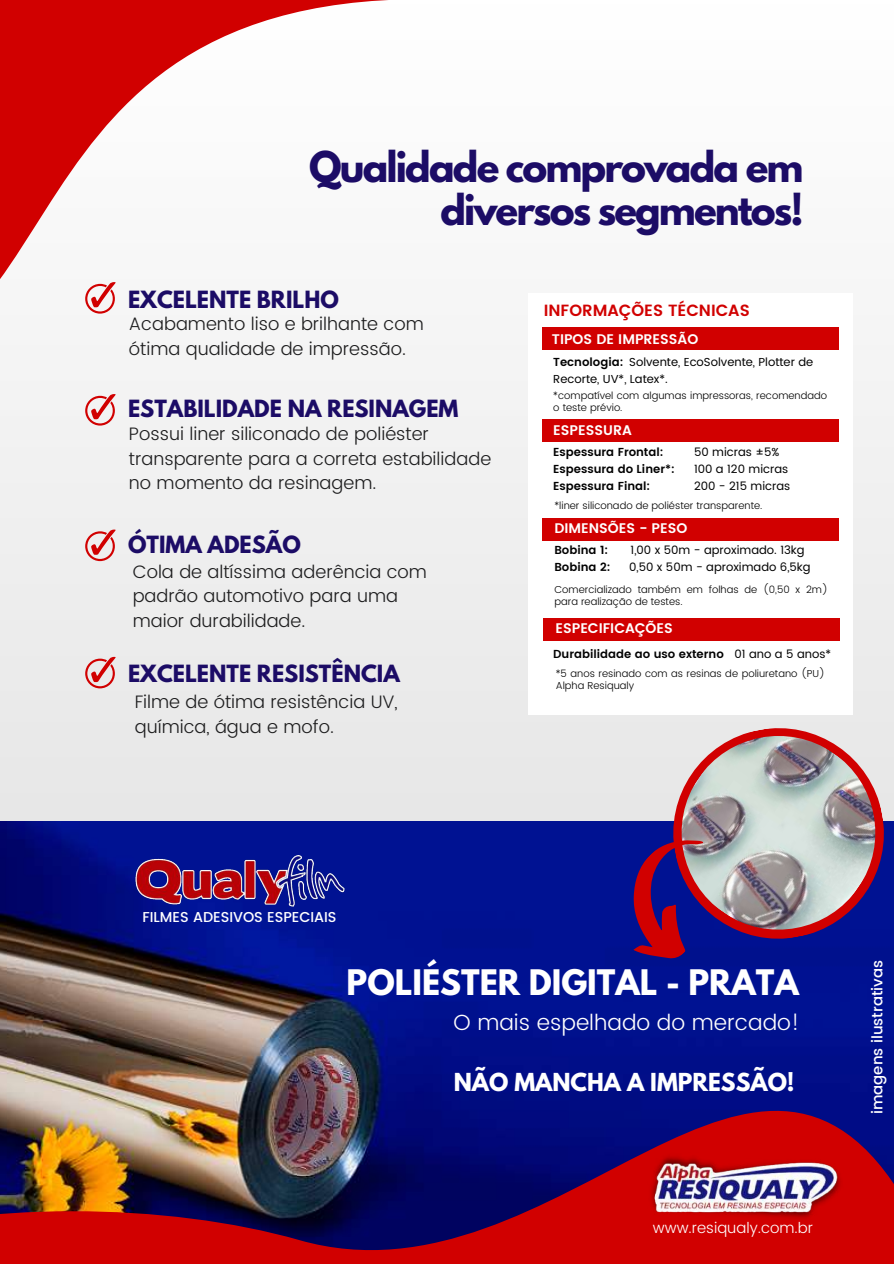
<style>
.page{position:relative;width:894px;height:1264px;background:#fff}
.page>*{position:absolute;margin:0;border:0;box-sizing:border-box;transform-origin:0 0}
.t1{font:700 37.5px/42.8px "League Spartan";letter-spacing:-.05em;color:#1c0c66;text-align:right}
.t2{font:700 31.2px "League Spartan";color:#fff}
.t3{font:300 21.9px "Poppins";color:#fff}
.t4{font:700 21.9px "League Spartan";color:#fff}
.t5{font:700 21px "League Spartan";color:#1c0c66}
.t6{font:300 18px/24.8px "Poppins";color:#1d1d1e}
.t7{font:600 16.2px "Poppins";color:#d10000}
.t8{font:300 15px "Poppins";color:#fff}
.t9{font:500 15px "Poppins";color:#fff}
.t10{font:500 14.25px "Poppins";color:#fff}
.t11{font:600 13.95px "Poppins";color:#fff}
.t12{font:11.55px/17.4px "Poppins";color:#000}
.t13{font:600 11.55px/17.4px "Poppins";color:#000}
.t14{font:300 10.05px/11.7px "Poppins";color:#000}
.s1{font-weight:400}
</style>
<div class="page">
<div style="left:0;top:0;width:893px;height:1263px;background:linear-gradient(to right,#e8e8e8,#f0f0f0)"></div>
<img style="left:0;top:821px;width:893px;height:115px">
<img style="left:0;top:936px;width:893px;height:327px">
<img style="left:647px;top:1152px;width:196px;height:67px">
<svg style="left:0;top:0;width:852px;height:570px"></svg>
<svg style="left:664px;top:719px;width:228px;height:228px;background:#8088c1"></svg>
<img style="left:668px;top:722px;width:220px;height:220px">
<div style="left:528px;top:293px;width:324px;height:421px;background:#fff"></div>
<div style="left:542px;top:327px;width:296px;height:23px;background:#d10000"></div>
<div style="left:542px;top:419px;width:296px;height:23px;background:#d10000"></div>
<div style="left:542px;top:518px;width:296px;height:22px;background:#d10000"></div>
<svg style="left:594px;top:821px;width:155px;height:155px;background:#482f7e"></svg>
<div style="left:543px;top:618px;width:296px;height:23px;background:#d10000"></div>
<svg style="left:85px;top:282px;width:30px;height:31px"></svg>
<svg style="left:85px;top:394px;width:30px;height:31px"></svg>
<svg style="left:85px;top:529px;width:30px;height:32px"></svg>
<svg style="left:85px;top:657px;width:30px;height:31px"></svg>
<img style="left:122px;top:855px;width:235px;height:53px">
<h1 class="t1" style="left:309px;top:150px;width:495px">Qualidade comprovada em diversos segmentos!</h1>
<p class="t5" style="left:128px;top:289px;width:212px">EXCELENTE BRILHO</p>
<p class="t6" style="left:129px;top:311px;width:296px">Acabamento liso e brilhante com ótima qualidade de impressão.</p>
<p class="t5" style="left:128px;top:398px;width:332px">ESTABILIDADE NA RESINAGEM</p>
<p class="t6" style="left:129px;top:421px;width:363px">Possui liner siliconado de poliéster transparente para a correta estabilidade no momento da resinagem.</p>
<p class="t5" style="left:128px;top:534px;width:174px">ÓTIMA ADESÃO</p>
<p class="t6" style="left:133px;top:559px;width:296px">Cola de altíssima aderência com padrão automotivo para uma maior durabilidade.</p>
<p class="t5" style="left:128px;top:663px;width:273px">EXCELENTE RESISTÊNCIA</p>
<p class="t6" style="left:135px;top:689px;width:264px">Filme de ótima resistência UV, química, água e mofo.</p>
<p class="t7" style="left:543px;top:301px;width:207px">INFORMAÇÕES TÉCNICAS</p>
<p class="t11" style="left:551px;top:330px;width:148px">TIPOS DE IMPRESSÃO</p>
<p class="t13" style="left:553px;top:353px;width:71px">Tecnologia:</p>
<p class="t12" style="left:629px;top:353px;width:185px">Solvente, EcoSolvente, Plotter de</p>
<p class="t12" style="left:553px;top:370px;width:116px">Recorte, UV*, Latex*.</p>
<p class="t14" style="left:553px;top:390px;width:275px">*compatível com algumas impressoras, recomendado o teste prévio.</p>
<p class="t11" style="left:553px;top:421px;width:80px">ESPESSURA</p>
<p class="t13" style="left:553px;top:443px;width:123px">Espessura Frontal:<br>Espessura do Liner*:</p>
<p class="t12" style="left:693px;top:443px;width:96px">50 micras ±5%<br>100 a 120 micras</p>
<p class="t13" style="left:553px;top:477px;width:98px">Espessura Final:</p>
<p class="t12" style="left:693px;top:477px;width:98px">200 - 215 micras</p>
<p class="t14" style="left:554px;top:500px;width:209px">*liner siliconado de poliéster transparente.</p>
<p class="t11" style="left:554px;top:520px;width:134px">DIMENSÕES - PESO</p>
<p class="t13" style="left:554px;top:541px;width:57px">Bobina 1:<br>Bobina 2:</p>
<p class="t12" style="left:629px;top:541px;width:183px">1,00 x 50m - aproximado. 13kg<br>0,50 x 50m - aproximado 6,5kg</p>
<p class="t14" style="left:554px;top:583px;width:275px">Comercializado também em folhas de (0,50 x 2m) para realização de testes.</p>
<p class="t11" style="left:555px;top:620px;width:119px">ESPECIFICAÇÕES</p>
<p class="t13" style="left:553px;top:645px;width:279px">Durabilidade ao uso externo <span class="s1">01 ano a 5 anos*</span></p>
<p class="t14" style="left:555px;top:667px;width:271px">*5 anos resinado com as resinas de poliuretano (PU)<br>Alpha Resiqualy</p>
<p class="t10" style="left:142px;top:908px;width:195px">FILMES ADESIVOS ESPECIAIS</p>
<h2 class="t2" style="left:346px;top:967px;width:453px">POLIÉSTER DIGITAL - PRATA</h2>
<p class="t3" style="left:453px;top:1010px;width:347px">O mais espelhado do mercado!</p>
<p class="t4" style="left:453px;top:1071px;width:342px">NÃO MANCHA A IMPRESSÃO!</p>
<p class="t8" style="left:652px;top:1218px;width:161px">www.resiqualy.com.br</p>
<p class="t9" style="left:868px;top:1114px;width:156px;rotate:-90deg">imagens ilustrativas</p>
</div>
